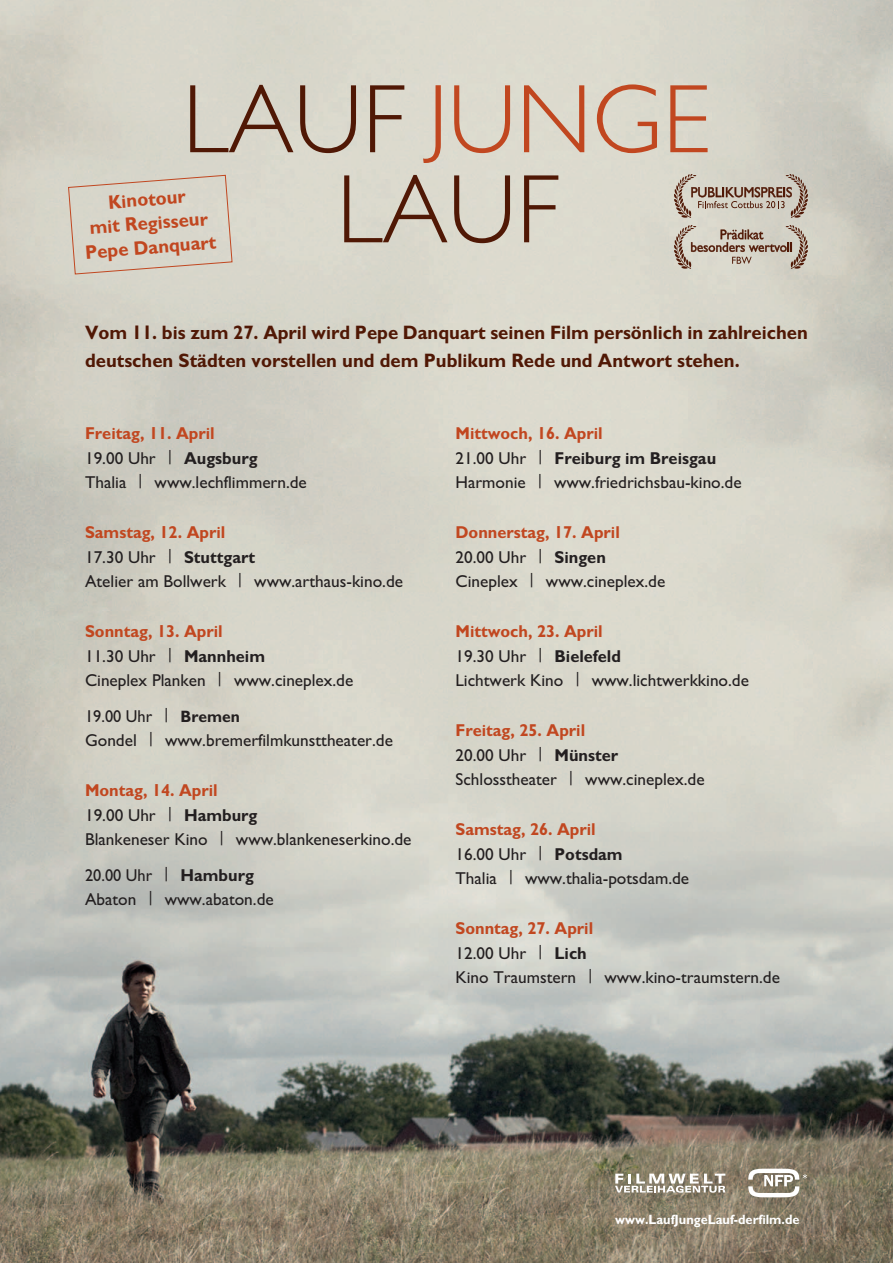
<style>
.page{position:relative;width:893px;height:1263px;background:#fff}
.page>*{position:absolute;margin:0;border:0;box-sizing:border-box;transform-origin:0 0}
.t1{font:98.1px/90px "Gillsans X Light";color:#501805;text-align:center}
.t2{font:19.5px/28.5px "Gillsans X Bold";color:#501805;scale:.95 1}
.t3{font:19.5px/24px "Gillsans X Bold";color:#c14720;text-align:center;scale:.95 1}
.t4{font:17.25px/24.8px "Gillsans X Book";color:#231f20}
.t5{font:17.25px "Gillsans X Bold";color:#c14720;scale:.95 1}
.t6{font:17.25px/24.8px "Gillsans X Book";color:#231f20;scale:.95 1}
.t7{font:17.25px/24.8px "Gillsans X Bold";color:#231f20;scale:.95 1}
.t8{font:13.5px "Gillsans X Bold";color:#fff;scale:.95 1}
.s1{font-size:88.2px;color:#c14720}
.s2{color:#c14720}
.s3{font-family:"Gillsans X Bold"}
.s4{font-family:"Gillsans X Bold";font-size:16.5px}
.s5{font-family:"Gillsans X Book"}
</style>
<div class="page">
<img style="left:0;top:0;width:893px;height:1263px">
<svg style="left:748px;top:1169px;width:59px;height:28px"></svg>
<svg style="left:615px;top:1173px;width:110px;height:20px"></svg>
<div style="left:68px;top:174px;width:165px;height:101px;background:#d8d6cb"></div>
<img style="left:675px;top:174px;width:133px;height:43px">
<img style="left:675px;top:226px;width:133px;height:43px">
<h1 class="t1" style="left:182px;top:73px;width:530px">LAUF <span class="s1">J</span><span class="s2">UNGE<br></span>LAUF</h1>
<p class="t3" style="left:81px;top:194px;width:140px;rotate:-4deg">Kinotour<br>mit Regisseur<br>Pepe Danquart</p>
<p class="t2" style="left:85px;top:320px;width:762px">Vom 11. bis zum 27. April wird Pepe Danquart seinen Film persönlich in zahlreichen deutschen Städten vorstellen und dem Publikum Rede und Antwort stehen.</p>
<p class="t5" style="left:85px;top:427px;width:138px">Freitag, 11. April</p>
<p class="t4" style="left:85px;top:445px;width:223px">19.00 Uhr | <span class="s3">Augsburg<br></span>Thalia | www.lechflimmern.de</p>
<p class="t5" style="left:85px;top:526px;width:149px">Samstag, 12. April</p>
<p class="t4" style="left:85px;top:544px;width:320px">17.30 Uhr | <span class="s3">Stuttgart<br></span>Atelier am Bollwerk | www.arthaus-kino.de</p>
<p class="t5" style="left:85px;top:625px;width:146px">Sonntag, 13. April</p>
<p class="t4" style="left:85px;top:643px;width:270px">11.30 Uhr | <span class="s3">Mannheim<br></span>Cineplex Planken | www.cineplex.de</p>
<p class="t6" style="left:85px;top:703px;width:326px">19.00 Uhr | <span class="s4">Bremen<br></span>Gondel | www.bremerfilmkunsttheater.de</p>
<p class="t5" style="left:85px;top:784px;width:141px">Montag, 14. April</p>
<p class="t4" style="left:85px;top:802px;width:328px">19.00 Uhr | <span class="s3">Hamburg<br></span>Blankeneser Kino | www.blankeneserkino.de</p>
<p class="t6" style="left:85px;top:862px;width:200px">20.00 Uhr | <span class="s3">Hamburg<br></span>Abaton | www.abaton.de</p>
<p class="t7" style="left:455px;top:423px;width:276px"><span class="s2">Mittwoch, 16. April<br></span><span class="s5">21.00 Uhr |</span> Freiburg im Breisgau</p>
<p class="t4" style="left:455px;top:470px;width:288px">Harmonie | www.friedrichsbau-kino.de</p>
<p class="t5" style="left:455px;top:526px;width:174px">Donnerstag, 17. April</p>
<p class="t4" style="left:455px;top:544px;width:211px">20.00 Uhr | <span class="s3">Singen<br></span>Cineplex | www.cineplex.de</p>
<p class="t5" style="left:455px;top:625px;width:156px">Mittwoch, 23. April</p>
<p class="t4" style="left:455px;top:643px;width:295px">19.30 Uhr | <span class="s3">Bielefeld<br></span>Lichtwerk Kino | www.lichtwerkkino.de</p>
<p class="t5" style="left:455px;top:724px;width:138px">Freitag, 25. April</p>
<p class="t4" style="left:455px;top:742px;width:251px">20.00 Uhr | <span class="s3">Münster<br></span>Schlosstheater | www.cineplex.de</p>
<p class="t5" style="left:455px;top:823px;width:149px">Samstag, 26. April</p>
<p class="t4" style="left:455px;top:841px;width:235px">16.00 Uhr | <span class="s3">Potsdam<br></span>Thalia | www.thalia-potsdam.de</p>
<p class="t5" style="left:455px;top:922px;width:146px">Sonntag, 27. April</p>
<p class="t4" style="left:455px;top:940px;width:326px">12.00 Uhr | <span class="s3">Lich<br></span>Kino Traumstern | www.kino-traumstern.de</p>
<p class="t8" style="left:615px;top:1214px;width:196px">www.LaufJungeLauf-derfilm.de</p>
</div>
